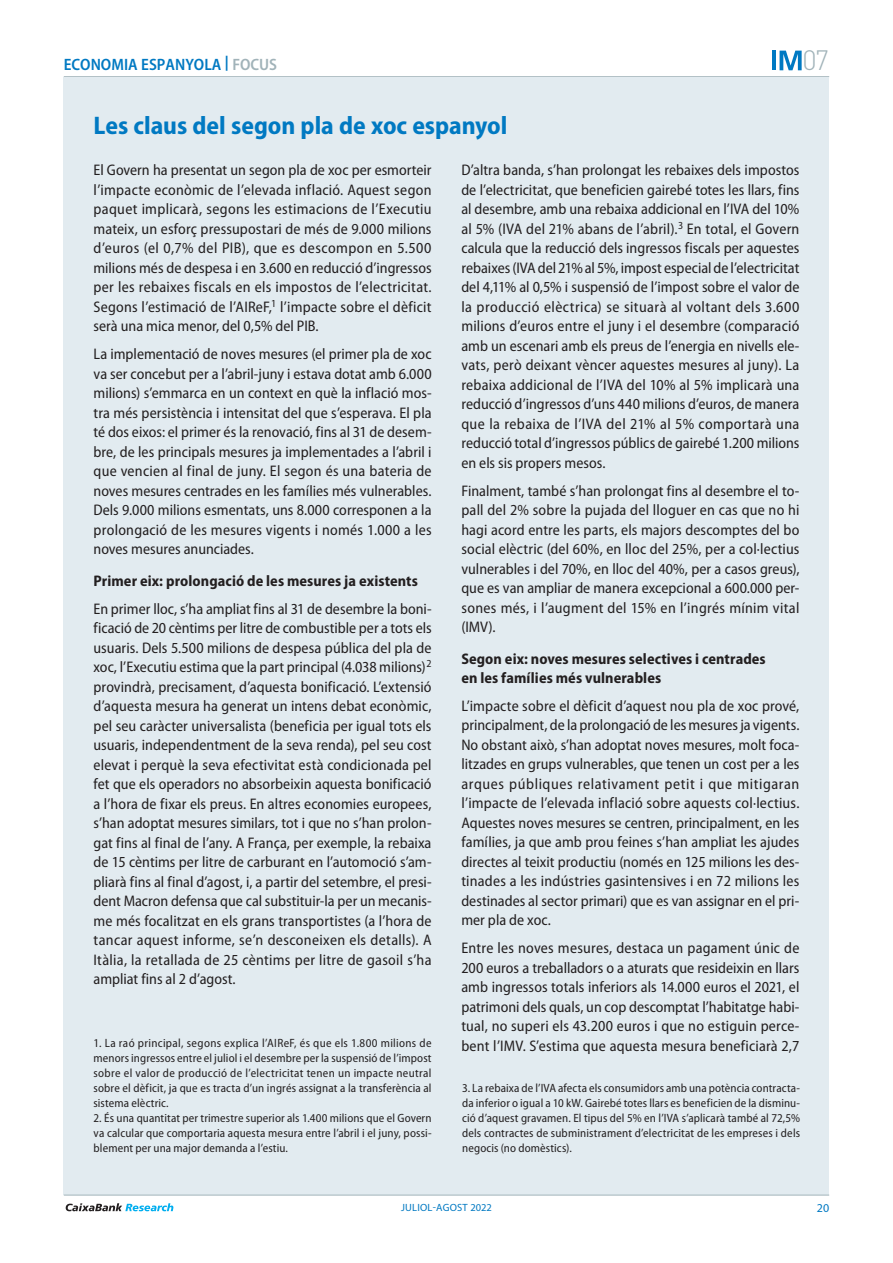
<style>
.page{position:relative;width:893px;height:1263px;background:#fff}
.page>*{position:absolute;margin:0;border:0;box-sizing:border-box;transform-origin:0 0}
.t1{font:300 27.6px "DIN Pro";color:#a1b3b9}
.Subt_Coyuntura{font:700 semi-condensed 25.5px "Myriad Pro";color:#0079c2}
.t2{font:600 semi-condensed 16.5px "Myriad Pro";color:#0079c2}
.Texto_Focus{font:semi-condensed 15.3px/19.5px "Myriad Pro";letter-spacing:.01em;color:#231f20;text-align:justify}
.Subtitulo_Focus{font:700 semi-condensed 15.3px/18.8px "Myriad Pro";letter-spacing:.005em;color:#231f20}
.Notas_Focus{font:semi-condensed 12px/15px "Myriad Pro";letter-spacing:.01em;color:#231f20;text-align:justify}
.t3{font:12px "Myriad Pro";color:#0079c2}
.t4{font:10.5px "Myriad Pro";letter-spacing:.02em;color:#0079c2}
.s1{color:#a1b3b9}
</style>
<div class="page">
<hr style="left:64px;top:76px;width:765px;height:1px;background:#a1b3b9">
<div style="left:64px;top:77px;width:765px;height:1118px;background:#e2ebf0"></div>
<hr style="left:64px;top:1195px;width:765px;height:1px;background:#a1b3b9">
<svg style="left:66px;top:1203px;width:107px;height:8px"></svg>
<svg style="left:779px;top:51px;width:23px;height:19px"></svg>
<hr style="left:772px;top:51px;width:4px;height:19px;background:#0079c2">
<p class="t2" style="left:64px;top:55px;width:215px">ECONOMIA ESPANYOLA <sup>|</sup> <span class="s1">FOCUS</span></p>
<h1 class="t1" style="left:802px;top:39px;width:28px">07</h1>
<p class="Subt_Coyuntura" style="left:94px;top:111px;width:415px">Les claus del segon pla de xoc espanyol</p>
<p class="Texto_Focus" style="left:94px;top:161px;width:340px">El Govern ha presentat un segon pla de xoc per esmorteir l’impacte econòmic de l’elevada inflació. Aquest segon paquet implicarà, segons les estimacions de l’Executiu mateix, un esforç pressupostari de més de 9.000 milions d’euros (el 0,7% del PIB), que es descompon en 5.500 milions més de despesa i en 3.600 en reducció d’ingressos per les rebaixes fiscals en els impostos de l’electricitat.<br>Segons l’estimació de l’AIReF,<sup>1</sup> l’impacte sobre el dèficit serà una mica menor, del 0,5% del PIB.</p>
<p class="Texto_Focus" style="left:94px;top:345px;width:340px">La implementació de noves mesures (el primer pla de xoc va ser concebut per a l’abril-juny i estava dotat amb 6.000 milions) s’emmarca en un context en què la inflació mos&shy;tra més persistència i intensitat del que s’esperava. El pla té dos eixos: el primer és la renovació, fins al 31 de desem&shy;bre, de les principals mesures ja implementades a l’abril i que vencien al final de juny. El segon és una bateria de noves mesures centrades en les famílies més vulnerables.<br>Dels 9.000 milions esmentats, uns 8.000 corresponen a la prolongació de les mesures vigents i només 1.000 a les noves mesures anunciades.</p>
<p class="Subtitulo_Focus" style="left:94px;top:571px;width:326px">Primer eix: prolongació de les mesures ja existents</p>
<p class="Texto_Focus" style="left:94px;top:599px;width:340px">En primer lloc, s’ha ampliat fins al 31 de desembre la boni&shy;ficació de 20 cèntims per litre de combustible per a tots els usuaris. Dels 5.500 milions de despesa pública del pla de xoc, l’Executiu estima que la part principal (4.038 milions)<sup>2 </sup>provindrà, precisament, d’aquesta bonificació. L’extensió d’aquesta mesura ha generat un intens debat econòmic, pel seu caràcter universalista (beneficia per igual tots els usuaris, independentment de la seva renda), pel seu cost elevat i perquè la seva efectivitat està condicionada pel fet que els operadors no absorbeixin aquesta bonificació a l’hora de fixar els preus. En altres economies europees, s’han adoptat mesures similars, tot i que no s’han prolon&shy;gat fins al final de l’any. A França, per exemple, la rebaixa de 15 cèntims per litre de carburant en l’automoció s’am&shy;pliarà fins al final d’agost, i, a partir del setembre, el presi&shy;dent Macron defensa que cal substituir-la per un mecanis&shy;me més focalitzat en els grans transportistes (a l’hora de tancar aquest informe, se’n desconeixen els detalls). A Itàlia, la retallada de 25 cèntims per litre de gasoil s’ha ampliat fins al 2 d’agost.</p>
<p class="Texto_Focus" style="left:461px;top:161px;width:340px">D’altra banda, s’han prolongat les rebaixes dels impostos de l’electricitat, que beneficien gairebé totes les llars, fins al desembre, amb una rebaixa addicional en l’IVA del 10% al 5% (IVA del 21% abans de l’abril).<sup>3</sup> En total, el Govern calcula que la reducció dels ingressos fiscals per aquestes rebaixes (IVA del 21% al 5%, impost especial de l’electricitat del 4,11% al 0,5% i suspensió de l’impost sobre el valor de la producció elèctrica) se situarà al voltant dels 3.600 milions d’euros entre el juny i el desembre (comparació amb un escenari amb els preus de l’energia en nivells ele&shy;vats, però deixant vèncer aquestes mesures al juny). La rebaixa addicional de l’IVA del 10% al 5% implicarà una reducció d’ingressos d’uns 440 milions d’euros, de manera que la rebaixa de l’IVA del 21% al 5% comportarà una reducció total d’ingressos públics de gairebé 1.200 milions en els sis propers mesos.</p>
<p class="Texto_Focus" style="left:461px;top:481px;width:340px">Finalment, també s’han prolongat fins al desembre el to&shy;pall del 2% sobre la pujada del lloguer en cas que no hi hagi acord entre les parts, els majors descomptes del bo social elèctric (del 60%, en lloc del 25%, per a col·lectius vulnerables i del 70%, en lloc del 40%, per a casos greus), que es van ampliar de manera excepcional a 600.000 per&shy;sones més, i l’augment del 15% en l’ingrés mínim vital (IMV).</p>
<p class="Subtitulo_Focus" style="left:461px;top:649px;width:306px">Segon eix: noves mesures selectives i centrades en les famílies més vulnerables</p>
<p class="Texto_Focus" style="left:461px;top:696px;width:340px">L’impacte sobre el dèficit d’aquest nou pla de xoc prové, principalment, de la prolongació de les mesures ja vigents.<br>No obstant això, s’han adoptat noves mesures, molt foca&shy;litzades en grups vulnerables, que tenen un cost per a les arques públiques relativament petit i que mitigaran l’impacte de l’elevada inflació sobre aquests col·lectius.<br>Aquestes noves mesures se centren, principalment, en les famílies, ja que amb prou feines s’han ampliat les ajudes directes al teixit productiu (només en 125 milions les des&shy;tinades a les indústries gasintensives i en 72 milions les destinades al sector primari) que es van assignar en el pri&shy;mer pla de xoc.</p>
<p class="Texto_Focus" style="left:461px;top:938px;width:340px">Entre les noves mesures, destaca un pagament únic de 200 euros a treballadors o a aturats que resideixin en llars amb ingressos totals inferiors als 14.000 euros el 2021, el patrimoni dels quals, un cop descomptat l’habitatge habi&shy;tual, no superi els 43.200 euros i que no estiguin perce&shy;bent l’IMV. S’estima que aquesta mesura beneficiarà 2,7</p>
<p class="Notas_Focus" style="left:94px;top:1036px;width:340px">1. La raó principal, segons explica l’AIReF, és que els 1.800 milions de menors ingressos entre el juliol i el desembre per la suspensió de l’impost sobre el valor de producció de l’electricitat tenen un impacte neutral sobre el dèficit, ja que es tracta d’un ingrés assignat a la transferència al sistema elèctric.</p>
<p class="Notas_Focus" style="left:94px;top:1111px;width:340px">2. És una quantitat per trimestre superior als 1.400 milions que el Govern va calcular que comportaria aquesta mesura entre l’abril i el juny, possi&shy;blement per una major demanda a l’estiu.</p>
<p class="Notas_Focus" style="left:462px;top:1081px;width:340px">3. La rebaixa de l’IVA afecta els consumidors amb una potència contracta&shy;da inferior o igual a 10 kW. Gairebé totes llars es beneficien de la disminu&shy;ció d’aquest gravamen. El tipus del 5% en l’IVA s’aplicarà també al 72,5% dels contractes de subministrament d’electricitat de les empreses i dels negocis (no domèstics).</p>
<p class="t4" style="left:401px;top:1202px;width:92px">JULIOL-AGOST 2022</p>
<p class="t3" style="left:817px;top:1202px;width:14px">20</p>
</div>
